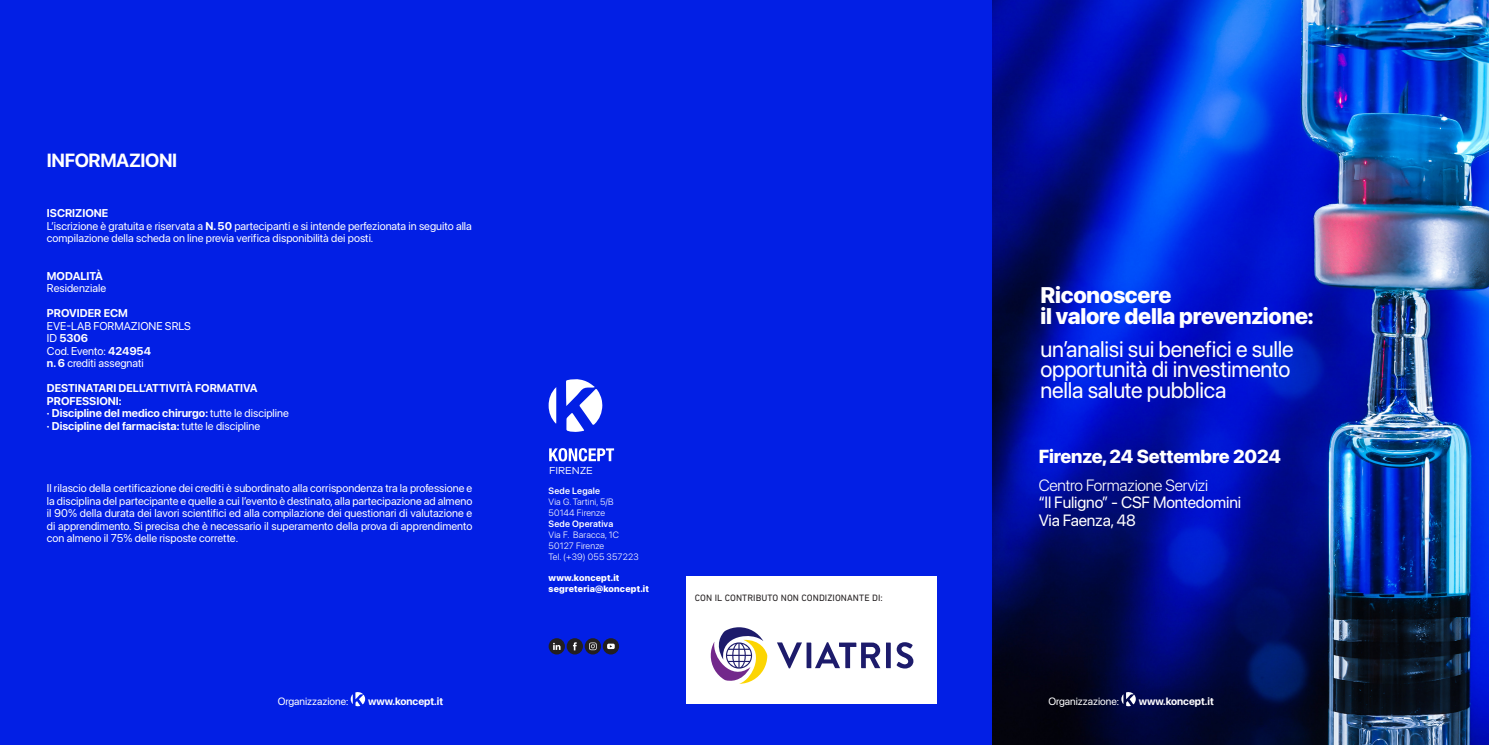
<style>
.page{position:relative;width:1489px;height:745px;background:#fff}
.page>*{position:absolute;margin:0;border:0;box-sizing:border-box;transform-origin:0 0}
.t1{font:22.5px/20.6px "SF Pro Display";letter-spacing:-.01em;color:#fff}
.t2{font:800 22.5px "SF Pro Display";letter-spacing:-.01em;color:#fff}
.t3{font:700 18.88px "SF Pro Display";letter-spacing:-.02em;color:#fff}
.t4{font:800 18.75px "SF Pro Display";letter-spacing:-.01em;color:#fff}
.t5{font:16.25px "SF Pro Display";letter-spacing:-.01em;color:#fff}
.t6{font:300 16.25px "SF Pro Display";letter-spacing:-.01em;color:#fff}
.paragrafo_TAB{font:11.25px/12.5px "SF Pro Display";color:#fff}
.t7{font:700 11.25px "SF Pro Display";color:#fff}
.t8{font:10.62px "SF Pro Display";color:#fff}
.t9{font:700 10.62px "SF Pro Display";color:#fff}
.t10{font:10.5px "Galano Grotesque";color:#fff}
.t11{font:9.38px "DIN Next LT Pro";letter-spacing:.01em;color:#231f20}
.t12{font:300 9.12px "SF Pro Display";letter-spacing:.02em;color:#fff}
.t13{font:800 9.12px "SF Pro Display";letter-spacing:.02em;color:#fff}
.t14{font:600 9.12px "SF Pro Display";letter-spacing:.02em;color:#fff}
.s1{font-weight:700}
.s2{font-weight:400}
</style>
<div class="page">
<div style="left:0;top:0;width:992px;height:744px;background:#021fe5"></div>
<img style="left:992px;top:0;width:496px;height:744px">
<svg style="left:1121px;top:691px;width:14px;height:14px"></svg>
<svg style="left:548px;top:379px;width:54px;height:53px"></svg>
<svg style="left:549px;top:448px;width:65px;height:13px"></svg>
<div style="left:686px;top:576px;width:250px;height:127px;background:#fff"></div>
<svg style="left:584px;top:637px;width:17px;height:17px"></svg>
<svg style="left:589px;top:642px;width:7px;height:7px"></svg>
<svg style="left:566px;top:637px;width:17px;height:17px"></svg>
<svg style="left:573px;top:642px;width:3px;height:8px"></svg>
<svg style="left:548px;top:637px;width:17px;height:17px"></svg>
<svg style="left:553px;top:642px;width:7px;height:7px"></svg>
<svg style="left:602px;top:637px;width:17px;height:17px"></svg>
<svg style="left:607px;top:643px;width:7px;height:5px"></svg>
<svg style="left:896px;top:642px;width:17px;height:26px"></svg>
<svg style="left:886px;top:642px;width:4px;height:25px"></svg>
<svg style="left:777px;top:642px;width:103px;height:26px"></svg>
<svg style="left:710px;top:627px;width:57px;height:56px"></svg>
<svg style="left:351px;top:692px;width:14px;height:13px"></svg>
<p class="t3" style="left:47px;top:149px;width:132px">INFORMAZIONI</p>
<p class="t7" style="left:47px;top:206px;width:63px">ISCRIZIONE</p>
<p class="paragrafo_TAB" style="left:47px;top:219px;width:426px">L’iscrizione è gratuita e riservata a <span class="s1">N. 50</span> partecipanti e si intende perfezionata in seguito alla compilazione della scheda on line previa verifica disponibilità dei posti.</p>
<p class="t7" style="left:47px;top:269px;width:58px">MODALITÀ</p>
<p class="paragrafo_TAB" style="left:47px;top:282px;width:61px">Residenziale</p>
<p class="t7" style="left:47px;top:306px;width:82px">PROVIDER ECM</p>
<p class="paragrafo_TAB" style="left:47px;top:319px;width:145px">EVE-LAB FORMAZIONE SRLS</p>
<p class="t7" style="left:47px;top:331px;width:43px"><span class="s2">ID</span> 5306</p>
<p class="paragrafo_TAB" style="left:47px;top:344px;width:105px">Cod. Evento: <span class="s1">424954</span></p>
<p class="paragrafo_TAB" style="left:47px;top:357px;width:98px"><span class="s1">n. 6</span> crediti assegnati</p>
<p class="t7" style="left:47px;top:381px;width:212px">DESTINATARI DELL’ATTIVITÀ FORMATIVA</p>
<p class="t7" style="left:47px;top:394px;width:76px">PROFESSIONI:</p>
<p class="t7" style="left:47px;top:406px;width:243px">· Discipline del medico chirurgo: <span class="s2">tutte le discipline</span></p>
<p class="t7" style="left:47px;top:419px;width:215px">· Discipline del farmacista: <span class="s2">tutte le discipline</span></p>
<p class="paragrafo_TAB" style="left:47px;top:482px;width:427px;text-align:justify">Il rilascio della certificazione dei crediti è subordinato alla corrispondenza tra la professione e la disciplina del partecipante e quelle a cui l’evento è destinato, alla partecipazione ad almeno il 90% della durata dei lavori scientifici ed alla compilazione dei questionari di valutazione e di apprendimento. Si precisa che è necessario il superamento della prova di apprendimento con almeno il 75% delle risposte corrette.</p>
<p class="t8" style="left:278px;top:694px;width:72px">Organizzazione:</p>
<p class="t9" style="left:368px;top:694px;width:77px">www.koncept.it</p>
<p class="t10" style="left:549px;top:463px;width:45px">FIRENZE</p>
<p class="t14" style="left:548px;top:485px;width:53px">Sede Legale</p>
<p class="t12" style="left:548px;top:496px;width:67px">Via G. Tartini, 5/B</p>
<p class="t12" style="left:548px;top:507px;width:58px">50144 Firenze</p>
<p class="t14" style="left:548px;top:518px;width:66px">Sede Operativa</p>
<p class="t12" style="left:548px;top:529px;width:72px">Via F. Baracca, 1C</p>
<p class="t12" style="left:548px;top:540px;width:57px">50127 Firenze</p>
<p class="t12" style="left:548px;top:551px;width:92px">Tel. (+39) 055 357223</p>
<p class="t13" style="left:548px;top:572px;width:72px">www.koncept.it</p>
<p class="t13" style="left:548px;top:583px;width:102px">segreteria@koncept.it</p>
<p class="t11" style="left:694px;top:592px;width:189px">CON IL CONTRIBUTO NON CONDIZIONANTE DI:</p>
<p class="t2" style="left:1040px;top:282px;width:133px">Riconoscere</p>
<p class="t2" style="left:1040px;top:303px;width:274px">il valore della prevenzione:</p>
<p class="t1" style="left:1040px;top:338px;width:255px">un’analisi sui benefici e sulle opportunità di investimento nella salute pubblica</p>
<p class="t4" style="left:1038px;top:445px;width:244px">Firenze, 24 Settembre 2024</p>
<p class="t6" style="left:1038px;top:475px;width:171px">Centro Formazione Servizi</p>
<p class="t5" style="left:1038px;top:492px;width:204px">“Il Fuligno” - CSF Montedomini</p>
<p class="t5" style="left:1038px;top:510px;width:99px">Via Faenza, 48</p>
<p class="t8" style="left:1048px;top:694px;width:72px">Organizzazione:</p>
<p class="t9" style="left:1138px;top:694px;width:77px">www.koncept.it</p>
</div>
